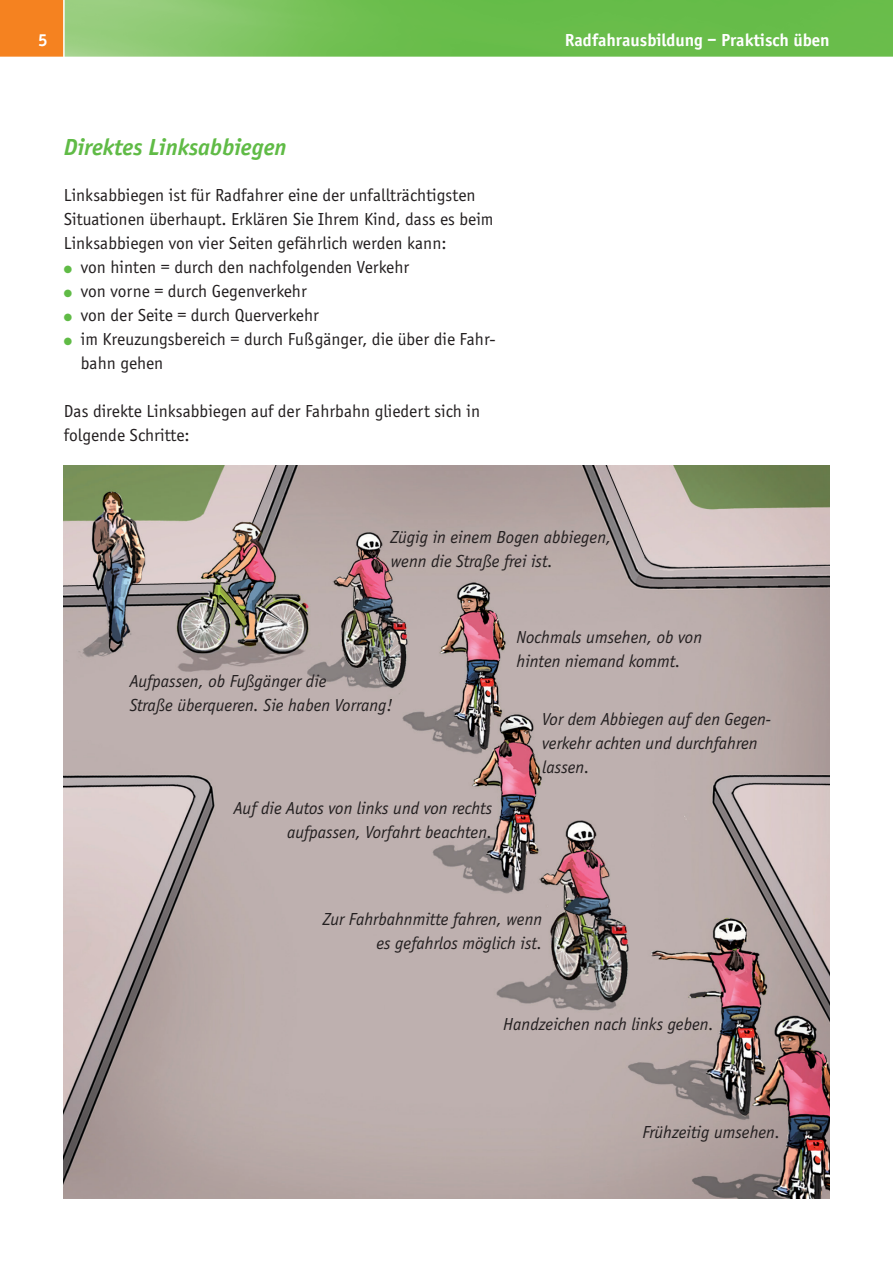
<style>
.page{position:relative;width:893px;height:1263px;background:#fff}
.page>*{position:absolute;margin:0;border:0;box-sizing:border-box;transform-origin:0 0}
.Copy{font:italic 700 24px "Officina Sans";color:#60bb46}
.Copy-2{font:18px/24px "Officina Sans";color:#231f20}
.t1{font:italic 18px/24px "Officina Sans";color:#231f20}
.Copy-3{font:700 18px "Officina Sans";color:#fff}
.s1{color:#60bb46}
</style>
<div class="page">
<img style="left:65px;top:0;width:827px;height:57px">
<div style="left:0;top:0;width:64px;height:57px;background:#f58220"></div>
<hr style="left:63px;top:0;width:2px;height:256px;background:#fff">
<img style="left:63px;top:466px;width:766px;height:732px">
<p class="Copy-3" style="left:38px;top:29px;width:11px">5</p>
<p class="Copy-3" style="left:565px;top:29px;width:266px">Radfahrausbildung – Praktisch üben</p>
<p class="Copy" style="left:64px;top:133px;width:224px">Direktes Linksabbiegen</p>
<p class="Copy-2" style="left:64px;top:183px;width:431px">Linksabbiegen ist für Radfahrer eine der unfallträchtigsten<br>Situationen überhaupt. Erklären Sie Ihrem Kind, dass es beim<br>Linksabbiegen von vier Seiten gefährlich werden kann:</p>
<p class="Copy-2" style="left:64px;top:255px;width:347px"><span class="s1">●</span> von hinten = durch den nachfolgenden Verkehr</p>
<p class="Copy-2" style="left:64px;top:279px;width:244px"><span class="s1">●</span> von vorne = durch Gegenverkehr</p>
<p class="Copy-2" style="left:64px;top:303px;width:256px"><span class="s1">●</span> von der Seite = durch Querverkehr</p>
<p class="Copy-2" style="left:81px;top:327px;width:416px;text-indent:-17px"><span class="s1">●</span> im Kreuzungsbereich = durch Fußgänger, die über die Fahr&shy;bahn gehen</p>
<p class="Copy-2" style="left:64px;top:399px;width:418px">Das direkte Linksabbiegen auf der Fahrbahn gliedert sich in folgende Schritte:</p>
<p class="t1" style="left:391px;top:525px;width:222px">Zügig in einem Bogen abbiegen,</p>
<p class="t1" style="left:391px;top:549px;width:163px">wenn die Straße frei ist.</p>
<p class="t1" style="left:130px;top:670px;width:198px">Aufpassen, ob Fußgänger die</p>
<p class="t1" style="left:130px;top:694px;width:264px">Straße überqueren. Sie haben Vorrang!</p>
<p class="t1" style="left:234px;top:796px;width:260px">Auf die Autos von links und von rechts</p>
<p class="t1" style="left:287px;top:820px;width:207px">aufpassen, Vorfahrt beachten.</p>
<p class="t1" style="left:517px;top:626px;width:187px">Nochmals umsehen, ob von</p>
<p class="t1" style="left:517px;top:650px;width:165px">hinten niemand kommt.</p>
<p class="t1" style="left:542px;top:708px;width:230px">Vor dem Abbiegen auf den Gegen&shy;verkehr achten und durchfahren lassen.</p>
<p class="t1" style="left:323px;top:907px;width:220px">Zur Fahrbahnmitte fahren, wenn</p>
<p class="t1" style="left:376px;top:931px;width:167px">es gefahrlos möglich ist.</p>
<p class="t1" style="left:503px;top:1012px;width:212px">Handzeichen nach links geben.</p>
<p class="t1" style="left:642px;top:1120px;width:139px">Frühzeitig umsehen.</p>
</div>
